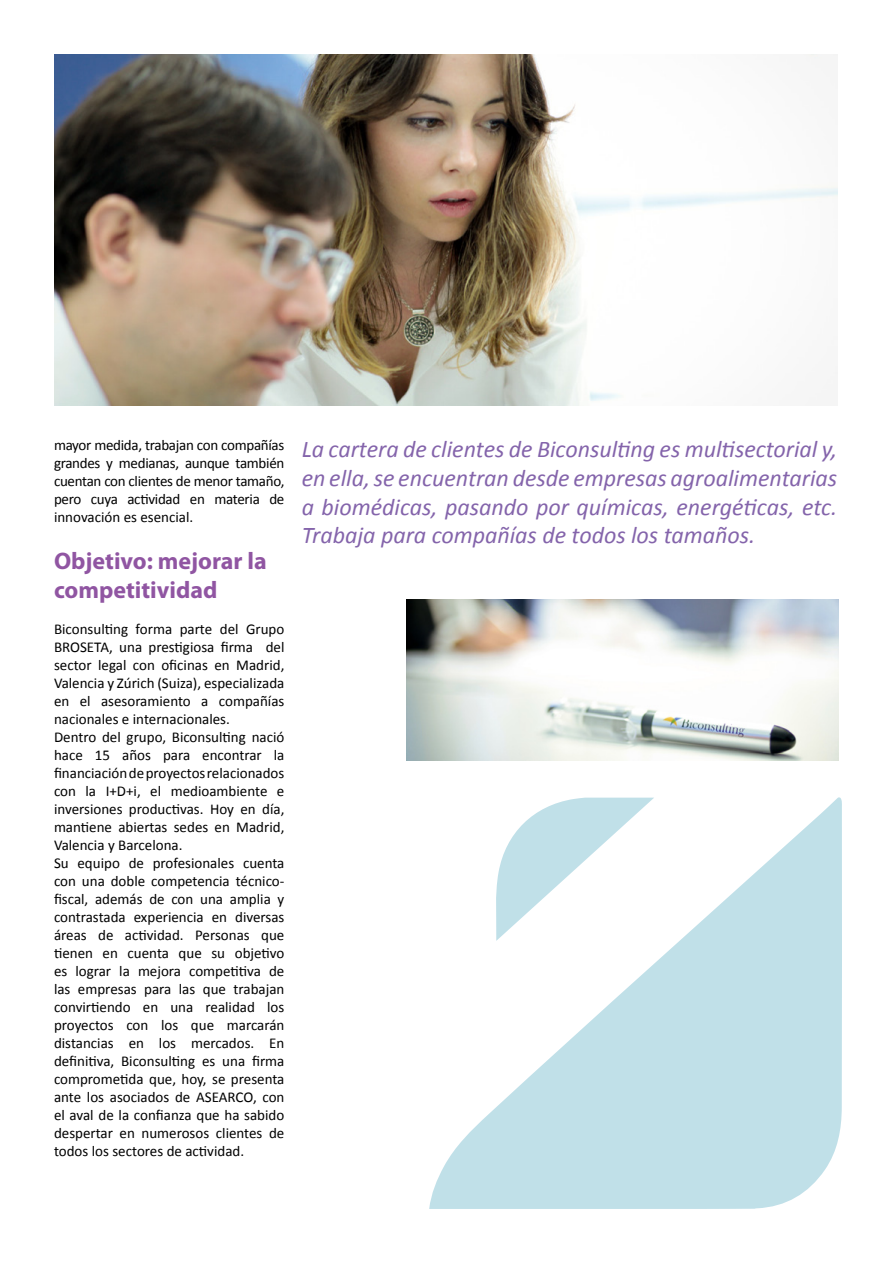
<style>
.page{position:relative;width:893px;height:1263px;background:#fff}
.page>*{position:absolute;margin:0;border:0;box-sizing:border-box;transform-origin:0 0}
.t1{font:italic 24px/28.8px "Calibri";color:#8464ab;text-align:justify}
.t2{font:700 24px/28.8px "Myriad Pro";color:#9055a2}
.t3{font:15px/18px "Calibri";color:#000;text-align:justify}
</style>
<div class="page">
<svg style="left:429px;top:797px;width:413px;height:412px;fill:#c0e0e8"></svg>
<svg style="left:494px;top:798px;width:160px;height:143px"></svg>
<img style="left:54px;top:54px;width:784px;height:351px">
<img style="left:406px;top:600px;width:433px;height:160px">
<p class="t3" style="left:54px;top:436px;width:232px">mayor medida, trabajan con compañías grandes y medianas, aunque también cuentan con clientes de menor tamaño, pero cuya actividad en materia de innovación es esencial.</p>
<h1 class="t2" style="left:54px;top:549px;width:214px">Objetivo: mejorar la competitividad</h1>
<p class="t3" style="left:54px;top:620px;width:232px;text-align:left">Biconsulting forma parte del Grupo BROSETA, una prestigiosa firma del sector legal con oficinas en Madrid, Valencia y Zúrich (Suiza), especializada en el asesoramiento a compañías nacionales e internacionales.<br>Dentro del grupo, Biconsulting nació hace 15 años para encontrar la financiación de proyectos relacionados con la I+D+i, el medioambiente e inversiones productivas. Hoy en día, mantiene abiertas sedes en Madrid, Valencia y Barcelona.<br>Su equipo de profesionales cuenta con una doble competencia técnico&shy;fiscal, además de con una amplia y contrastada experiencia en diversas áreas de actividad. Personas que tienen en cuenta que su objetivo es lograr la mejora competitiva de las empresas para las que trabajan convirtiendo en una realidad los proyectos con los que marcarán distancias en los mercados. En definitiva, Biconsulting es una firma comprometida que, hoy, se presenta ante los asociados de ASEARCO, con el aval de la confianza que ha sabido despertar en numerosos clientes de todos los sectores de actividad.</p>
<h1 class="t1" style="left:302px;top:434px;width:537px">La cartera de clientes de Biconsulting es multisectorial y, en ella, se encuentran desde empresas agroalimentarias a biomédicas, pasando por químicas, energéticas, etc.<br>Trabaja para compañías de todos los tamaños.</h1>
</div>
